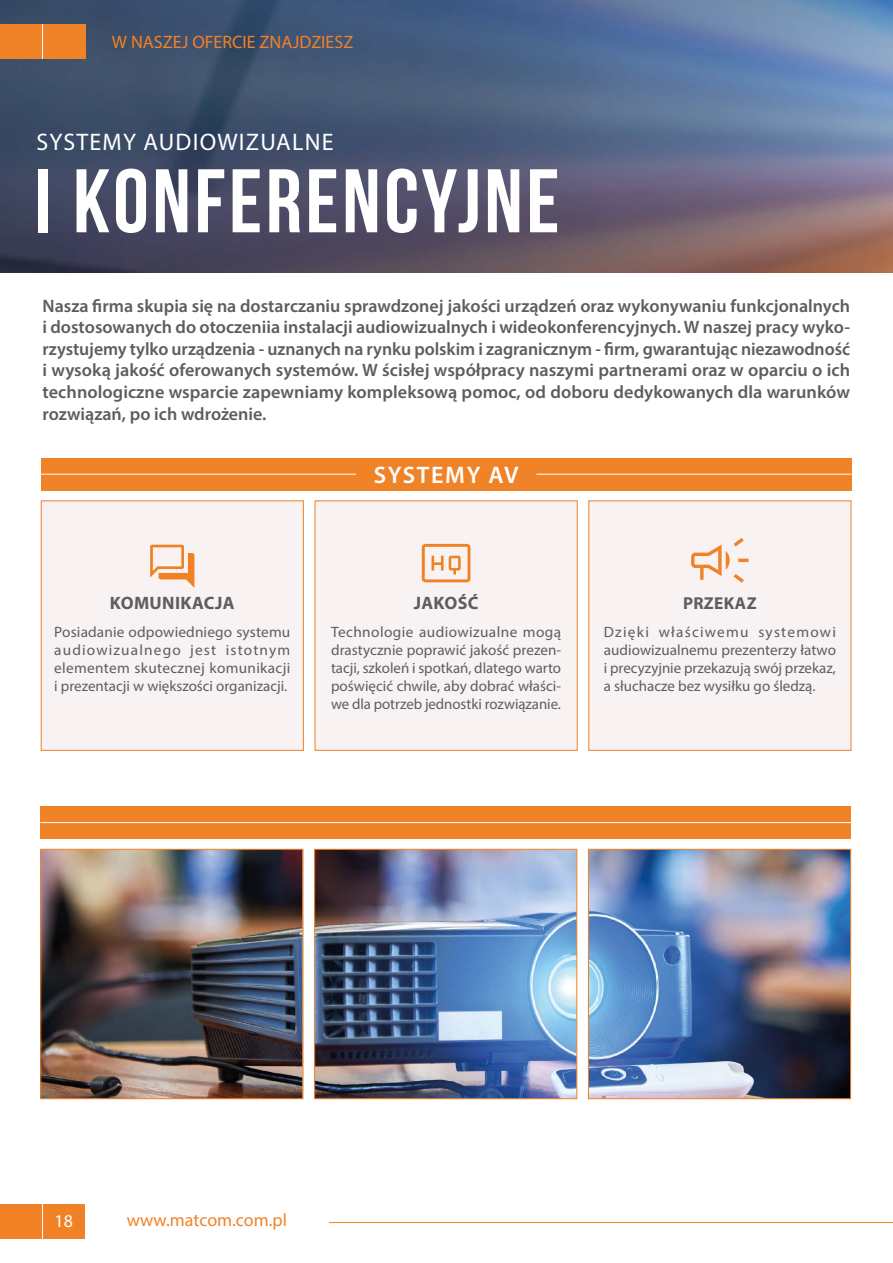
<style>
.page{position:relative;width:893px;height:1263px;background:#fff}
.page>*{position:absolute;margin:0;border:0;box-sizing:border-box;transform-origin:0 0}
.t1{font:90px "Bebas Neue";letter-spacing:.04em;color:#fff}
.t2{font:24px "Myriad Pro";letter-spacing:.05em;color:#fff}
.t3{font:600 24px "Myriad Pro";letter-spacing:.07em;color:#fff}
.t4{font:600 18px/21.6px "Myriad Pro";color:#5d5d5f;text-align:justify}
.t5{font:18px "Myriad Pro";color:#f08228}
.t6{font:700 18px "Myriad Pro";letter-spacing:.02em;color:#5d5d5f}
.t7{font:18px "Myriad Pro";color:#fff}
.t8{font:700 17.25px "Myriad Pro";letter-spacing:.02em;color:#5d5d5f}
.t9{font:15px/18px "Myriad Pro";color:#5d5d5f;text-align:justify}
</style>
<div class="page">
<div style="left:0;top:1204px;width:85px;height:35px;background:#f08225"></div>
<hr style="left:42px;top:1204px;width:1px;height:35px;background:#fff">
<hr style="left:329px;top:1222px;width:564px;height:1px;background:#f08225">
<img style="left:42px;top:849px;width:807px;height:250px">
<div style="left:40px;top:849px;width:263px;height:250px;border:1px solid #f08228"></div>
<div style="left:314px;top:849px;width:263px;height:250px;border:1px solid #f08228"></div>
<div style="left:588px;top:849px;width:263px;height:250px;border:1px solid #f08228"></div>
<div style="left:40px;top:806px;width:811px;height:33px;background:#f08228"></div>
<hr style="left:40px;top:822px;width:812px;height:1px;background:#fff">
<img style="left:0;top:0;width:893px;height:273px">
<div style="left:589px;top:500px;width:262px;height:251px;background:#f8f2f3"></div>
<div style="left:315px;top:500px;width:262px;height:251px;background:#f8f2f3"></div>
<div style="left:41px;top:500px;width:262px;height:251px;background:#f8f2f3"></div>
<div style="left:41px;top:458px;width:810px;height:33px;background:#f08228"></div>
<div style="left:41px;top:500px;width:263px;height:251px;border:1px solid #f08228"></div>
<div style="left:315px;top:500px;width:263px;height:251px;border:1px solid #f08228"></div>
<hr style="left:41px;top:474px;width:315px;height:1px;background:#fff">
<hr style="left:536px;top:474px;width:315px;height:1px;background:#fff">
<svg style="left:691px;top:538px;width:58px;height:45px"></svg>
<svg style="left:422px;top:544px;width:48px;height:38px"></svg>
<svg style="left:150px;top:545px;width:44px;height:43px"></svg>
<div style="left:0;top:24px;width:85px;height:35px;background:#f08228"></div>
<hr style="left:42px;top:24px;width:1px;height:35px;background:#fff">
<p class="t5" style="left:112px;top:31px;width:243px">W NASZEJ OFERCIE ZNAJDZIESZ</p>
<h2 class="t2" style="left:37px;top:127px;width:298px">SYSTEMY AUDIOWIZUALNE</h2>
<h1 class="t1" style="left:35px;top:152px;width:526px">i KONFERENCYJNE</h1>
<p class="t4" style="left:43px;top:294px;width:809px">Nasza firma skupia się na dostarczaniu sprawdzonej jakości urządzeń oraz wykonywaniu funkcjonalnych i dostosowanych do otoczeniia instalacji audiowizualnych i wideokonferencyjnych. W naszej pracy wyko&shy;rzystujemy tylko urządzenia - uznanych na rynku polskim i zagranicznym - firm, gwarantując niezawodność i wysoką jakość oferowanych systemów. W ścisłej współpracy naszymi partnerami oraz w oparciu o ich technologiczne wsparcie zapewniamy kompleksową pomoc, od doboru dedykowanych dla warunków rozwiązań, po ich wdrożenie.</p>
<h2 class="t3" style="left:374px;top:459px;width:146px">SYSTEMY AV</h2>
<p class="t6" style="left:110px;top:591px;width:126px">KOMUNIKACJA</p>
<p class="t6" style="left:414px;top:591px;width:66px">JAKOŚĆ</p>
<p class="t8" style="left:683px;top:592px;width:75px">PRZEKAZ</p>
<p class="t9" style="left:331px;top:623px;width:232px">Technologie audiowizualne mogą drastycznie poprawić jakość prezen&shy;tacji, szkoleń i spotkań, dlatego warto poświęcić chwile, aby dobrać właści&shy;we dla potrzeb jednostki rozwiązanie.</p>
<p class="t9" style="left:604px;top:623px;width:234px">Dzięki właściwemu systemowi audiowizualnemu prezenterzy łatwo i precyzyjnie przekazują swój przekaz, a słuchacze bez wysiłku go śledzą.</p>
<p class="t9" style="left:54px;top:623px;width:238px">Posiadanie odpowiedniego systemu audiowizualnego jest istotnym elementem skutecznej komunikacji i prezentacji w większości organizacji.</p>
<p class="t7" style="left:55px;top:1210px;width:20px">18</p>
<p class="t5" style="left:127px;top:1208px;width:162px">www.matcom.com.pl</p>
</div>
